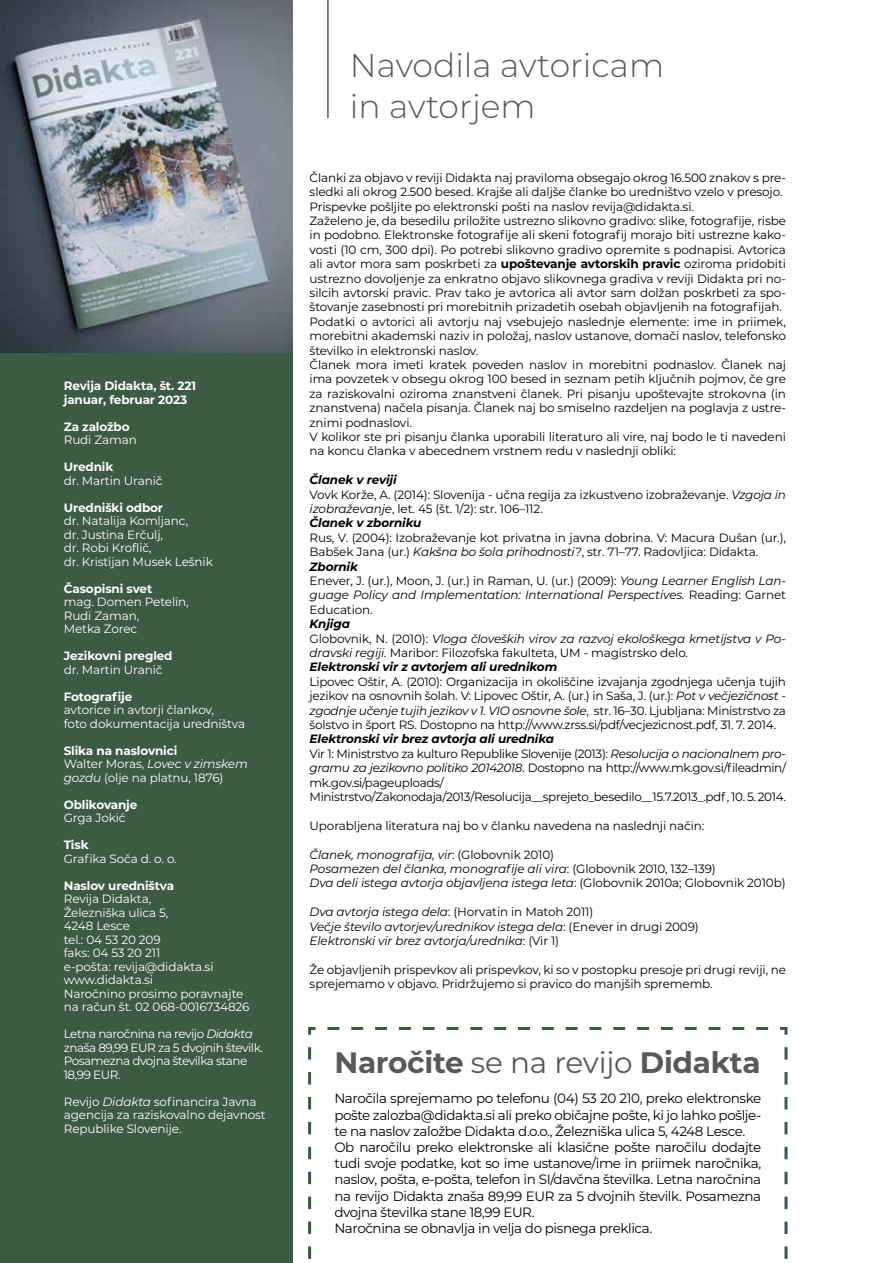
<style>
.page{position:relative;width:893px;height:1263px;background:#fff}
.page>*{position:absolute;margin:0;border:0;box-sizing:border-box;transform-origin:0 0}
.t1{font:300 33px/41px "Montserrat";color:#58595b}
.t2{font:700 29.55px "Montserrat";letter-spacing:-.01em;color:#58595b}
.t3{font:13.5px/16.2px "Montserrat";letter-spacing:-.03em;color:#000}
.t4{font:12px/14.4px "Montserrat";letter-spacing:-.01em;color:#000}
.t5{font:12px/13.5px "Montserrat";letter-spacing:-.01em;color:#fff}
.t6{font:italic 12px/14.4px "Montserrat";letter-spacing:-.01em;color:#000}
.t7{font:12px/14.4px "Montserrat";letter-spacing:-.03em;color:#000}
.t8{font:700 12px/13.5px "Montserrat";letter-spacing:-.01em;color:#fff}
.t9{font:12px/13.5px "Montserrat";letter-spacing:-.04em;color:#fff}
.s1{font-weight:700}
.s2{font-style:italic}
.s3{font-weight:700;font-style:italic}
.s4{font-style:normal}
.s5{font-weight:400}
</style>
<div class="page">
<div style="left:0;top:353px;width:292px;height:910px;background:#3d5a42"></div>
<hr style="left:327px;top:0;width:2px;height:118px;background:#58595b">
<svg style="left:308px;top:1027px;width:480px;height:232px"></svg>
<div style="left:340px;top:1158px;width:441px;height:67px;background:#fff"></div>
<img style="left:0;top:0;width:292px;height:353px">
<p class="t8" style="left:64px;top:379px;width:134px">Revija Didakta, št. 221 januar, februar 2023</p>
<p class="t8" style="left:64px;top:419px;width:67px">Za založbo</p>
<p class="t5" style="left:64px;top:433px;width:75px">Rudi Zaman</p>
<p class="t8" style="left:64px;top:460px;width:51px">Urednik</p>
<p class="t5" style="left:64px;top:473px;width:100px">dr. Martin Uranič</p>
<p class="t8" style="left:64px;top:500px;width:101px">Uredniški odbor</p>
<p class="t5" style="left:64px;top:514px;width:151px">dr. Natalija Komljanc,<br>dr. Justina Erčulj,<br>dr. Robi Kroflič,<br>dr. Kristijan Musek Lešnik</p>
<p class="t8" style="left:64px;top:581px;width:90px">Časopisni svet</p>
<p class="t5" style="left:64px;top:595px;width:127px">mag. Domen Petelin,<br>Rudi Zaman,<br>Metka Zorec</p>
<p class="t8" style="left:64px;top:649px;width:110px">Jezikovni pregled</p>
<p class="t5" style="left:64px;top:662px;width:100px">dr. Martin Uranič</p>
<p class="t8" style="left:64px;top:689px;width:70px">Fotografije</p>
<p class="t5" style="left:64px;top:703px;width:183px">avtorice in avtorji člankov,<br>foto dokumentacija uredništva</p>
<p class="t5" style="left:64px;top:743px;width:186px"><span class="s1">Slika na naslovnici<br></span>Walter Moras, <span class="s2">Lovec v zimskem gozdu</span> (olje na platnu, 1876)</p>
<p class="t8" style="left:64px;top:797px;width:75px">Oblikovanje</p>
<p class="t5" style="left:64px;top:811px;width:63px">Grga Jokić</p>
<p class="t8" style="left:64px;top:838px;width:26px">Tisk</p>
<p class="t5" style="left:64px;top:851px;width:114px">Grafika Soča d. o. o.</p>
<p class="t8" style="left:64px;top:878px;width:112px">Naslov uredništva</p>
<p class="t5" style="left:64px;top:892px;width:187px">Revija Didakta,<br>Železniška ulica 5,<br>4248 Lesce<br>tel.: 04 53 20 209<br>faks: 04 53 20 211<br>e-pošta: revija@didakta.si www.didakta.si<br>Naročnino prosimo poravnajte na račun št. 02 068-0016734826</p>
<p class="t9" style="left:64px;top:1027px;width:201px">Letna naročnina na revijo <span class="s2">Didakta </span>znaša 89,99 EUR za 5 dvojnih številk.<br>Posamezna dvojna številka stane<br>18,99 EUR.</p>
<p class="t5" style="left:64px;top:1094px;width:203px">Revijo <span class="s2">Didakta</span> sofinancira Javna agencija za raziskovalno dejavnost<br>Republike Slovenije.</p>
<h1 class="t1" style="left:350px;top:44px;width:316px">Navodila avtoricam in avtorjem</h1>
<p class="t4" style="left:310px;top:170px;width:478px">Članki za objavo v reviji Didakta naj praviloma obsegajo okrog 16.500 znakov s pre&shy;sledki ali okrog 2.500 besed. Krajše ali daljše članke bo uredništvo vzelo v presojo.<br>Prispevke pošljite po elektronski pošti na naslov revija@didakta.si.<br>Zaželeno je, da besedilu priložite ustrezno slikovno gradivo: slike, fotografije, risbe in podobno. Elektronske fotografije ali skeni fotografij morajo biti ustrezne kako&shy;vosti (10 cm, 300 dpi). Po potrebi slikovno gradivo opremite s podnapisi. Avtorica ali avtor mora sam poskrbeti za <span class="s1">upoštevanje avtorskih pravic</span> oziroma pridobiti ustrezno dovoljenje za enkratno objavo slikovnega gradiva v reviji Didakta pri no&shy;silcih avtorski pravic. Prav tako je avtorica ali avtor sam dolžan poskrbeti za spo&shy;štovanje zasebnosti pri morebitnih prizadetih osebah objavljenih na fotografijah.<br>Podatki o avtorici ali avtorju naj vsebujejo naslednje elemente: ime in priimek, morebitni akademski naziv in položaj, naslov ustanove, domači naslov, telefonsko številko in elektronski naslov.<br>Članek mora imeti kratek poveden naslov in morebitni podnaslov. Članek naj ima povzetek v obsegu okrog 100 besed in seznam petih ključnih pojmov, če gre za raziskovalni oziroma znanstveni članek. Pri pisanju upoštevajte strokovna (in znanstvena) načela pisanja. Članek naj bo smiselno razdeljen na poglavja z ustre&shy;znimi podnaslovi.<br>V kolikor ste pri pisanju članka uporabili literaturo ali vire, naj bodo le ti navedeni na koncu članka v abecednem vrstnem redu v naslednji obliki:</p>
<p class="t4" style="left:310px;top:472px;width:478px"><span class="s3">Članek v reviji<br></span>Vovk Korže, A. (2014): Slovenija - učna regija za izkustveno izobraževanje. <span class="s2">Vzgoja in izobraževanje</span>, let. 45 (št. 1/2): str. 106<span class="s2">–</span>112.<br><span class="s3">Članek v zborniku</span></p>
<p class="t4" style="left:310px;top:530px;width:478px">Rus, V. (2004): Izobraževanje kot privatna in javna dobrina. V: Macura Dušan (ur.), Babšek Jana (ur.) <span class="s2">Kakšna bo šola prihodnosti?</span>, str. 71<span class="s2">–</span>77. Radovljica: Didakta.<br><span class="s3">Zbornik<br></span>Enever, J. (ur.), Moon, J. (ur.) in Raman, U. (ur.) (2009): <span class="s2">Young Learner English Lan&shy;guage Policy and Implementation: International Perspectives.</span> Reading: Garnet Education.</p>
<p class="t4" style="left:310px;top:616px;width:478px"><span class="s3">Knjiga<br></span>Globovnik, N. (2010): <span class="s2">Vloga človeških virov za razvoj ekološkega kmetijstva v Po&shy;dravski regiji.</span> Maribor: Filozofska fakulteta, UM - magistrsko delo.<br><span class="s3">Elektronski vir z avtorjem ali urednikom</span></p>
<p class="t4" style="left:310px;top:674px;width:478px;text-align:justify">Lipovec Oštir, A. (2010): Organizacija in okoliščine izvajanja zgodnjega učenja tujih jezikov na osnovnih šolah. V: Lipovec Oštir, A. (ur.) in Saša, J. (ur.): <span class="s2">Pot v večjezičnost - zgodnje učenje tujih jezikov v 1. VIO osnovne šole</span>, str. 16<span class="s2">–</span>30. Ljubljana: Ministrstvo za šolstvo in šport RS. Dostopno na http://www.zrss.si/pdf/vecjezicnost.pdf, 31. 7. 2014.</p>
<p class="t7" style="left:310px;top:731px;width:478px"><span class="s3">Elektronski vir brez avtorja ali urednika<br></span>Vir 1: Ministrstvo za kulturo Republike Slovenije (2013): <span class="s2">Resolucija o nacionalnem pro&shy;gramu za jezikovno politiko 20142018</span>. Dostopno na http://www.mk.gov.si/fileadmin/ mk.gov.si/pageuploads/ Ministrstvo/Zakonodaja/2013/Resolucija__sprejeto_besedilo__15.7.2013_.pdf , 10. 5. 2014.</p>
<p class="t4" style="left:310px;top:818px;width:396px">Uporabljena literatura naj bo v članku navedena na naslednji način:</p>
<p class="t6" style="left:310px;top:847px;width:478px">Članek, monografija, vir<span class="s4">: (Globovnik 2010)<br></span>Posamezen del članka, monografije ali vira<span class="s4">: (Globovnik 2010, 132</span>–<span class="s4">139)<br></span>Dva deli istega avtorja objavljena istega leta<span class="s4">: (Globovnik 2010a; Globovnik 2010b)</span></p>
<p class="t6" style="left:310px;top:904px;width:391px">Dva avtorja istega dela<span class="s4">: (Horvatin in Matoh 2011)<br></span>Večje število avtorjev/urednikov istega dela<span class="s4">: (Enever in drugi 2009)<br></span>Elektronski vir brez avtorja/urednika<span class="s4">: (Vir 1)</span></p>
<p class="t4" style="left:310px;top:962px;width:478px">Že objavljenih prispevkov ali prispevkov, ki so v postopku presoje pri drugi reviji, ne sprejemamo v objavo. Pridržujemo si pravico do manjših sprememb.</p>
<h2 class="t2" style="left:334px;top:1041px;width:428px">Naročite <span class="s5">se na revijo</span> Didakta</h2>
<p class="t3" style="left:334px;top:1090px;width:428px">Naročila sprejemamo po telefonu (04) 53 20 210, preko elektronske pošte zalozba@didakta.si ali preko običajne pošte, ki jo lahko pošlje&shy;te na naslov založbe Didakta d.o.o., Železniška ulica 5, 4248 Lesce.<br>Ob naročilu preko elektronske ali klasične pošte naročilu dodajte tudi svoje podatke, kot so ime ustanove/ime in priimek naročnika, naslov, pošta, e-pošta, telefon in SI/davčna številka. Letna naročnina na revijo Didakta znaša 89,99 EUR za 5 dvojnih številk. Posamezna dvojna številka stane 18,99 EUR.<br>Naročnina se obnavlja in velja do pisnega preklica.</p>
</div>
